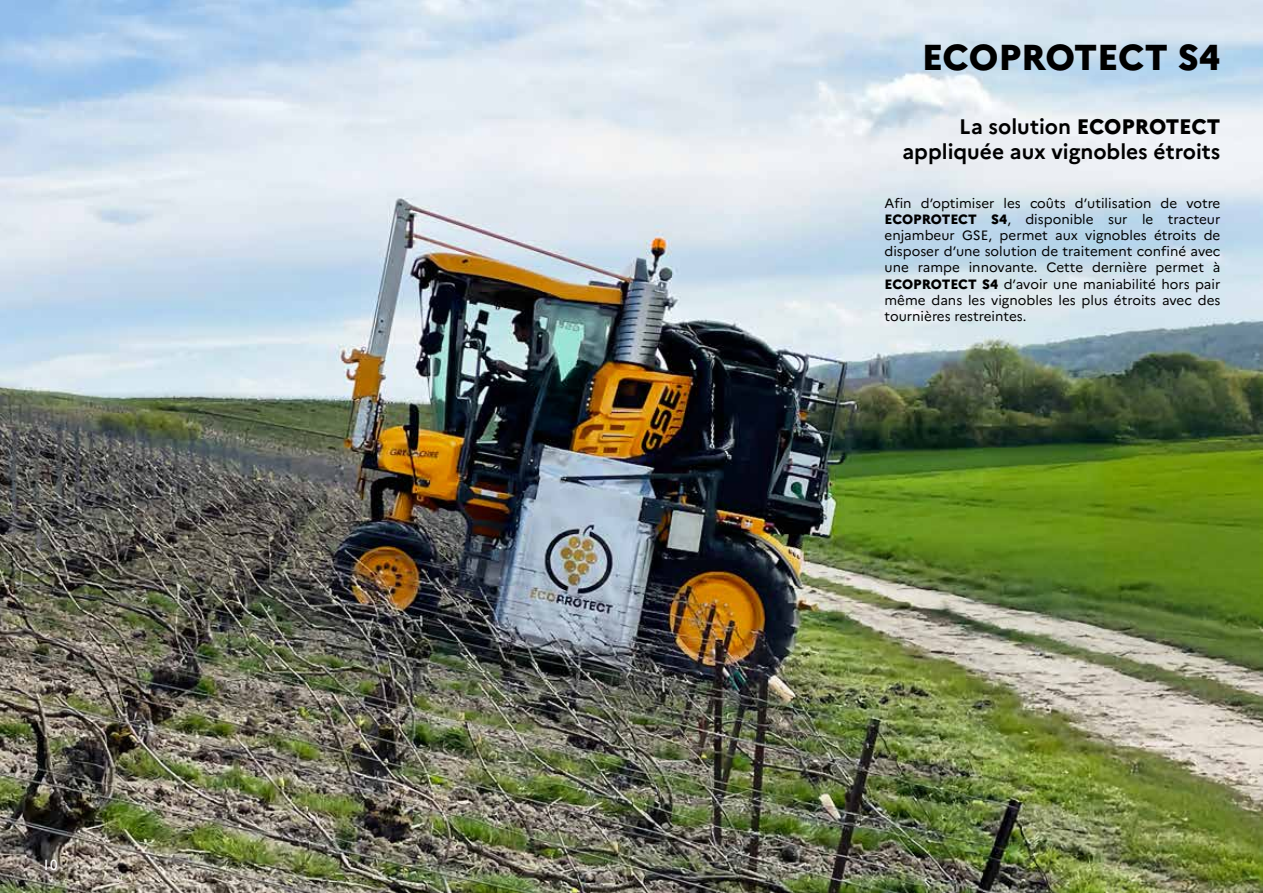
<style>
.page{position:relative;width:1263px;height:893px;background:#fff}
.page>*{position:absolute;margin:0;border:0;box-sizing:border-box;transform-origin:0 0}
.t1{font:800 36px "Marianne";color:#000}
.t2{font:700 21px/25.2px "Marianne";color:#000;text-align:right}
.t3{font:15px "Gill Sans";color:#fff}
.t4{font:13.5px/16.2px "Marianne";color:#000;text-align:justify}
.s1{font-weight:800}
</style>
<div class="page">
<img style="left:0;top:0;width:1263px;height:893px">
<p class="t3" style="left:43px;top:856px;width:16px">10</p>
<h1 class="t1" style="left:922px;top:29px;width:300px">ECOPROTECT S4</h1>
<h2 class="t2" style="left:902px;top:112px;width:320px">La solution <span class="s1">ECOPROTECT </span>appliquée aux vignobles étroits</h2>
<p class="t4" style="left:884px;top:194px;width:337px">Afin d’optimiser les coûts d’utilisation de votre <span class="s1">ECOPROTECT S4</span>, disponible sur le tracteur enjambeur GSE, permet aux vignobles étroits de disposer d’une solution de traitement confiné avec une rampe innovante. Cette dernière permet à <span class="s1">ECOPROTECT S4</span> d’avoir une maniabilité hors pair même dans les vignobles les plus étroits avec des tournières restreintes.</p>
</div>
